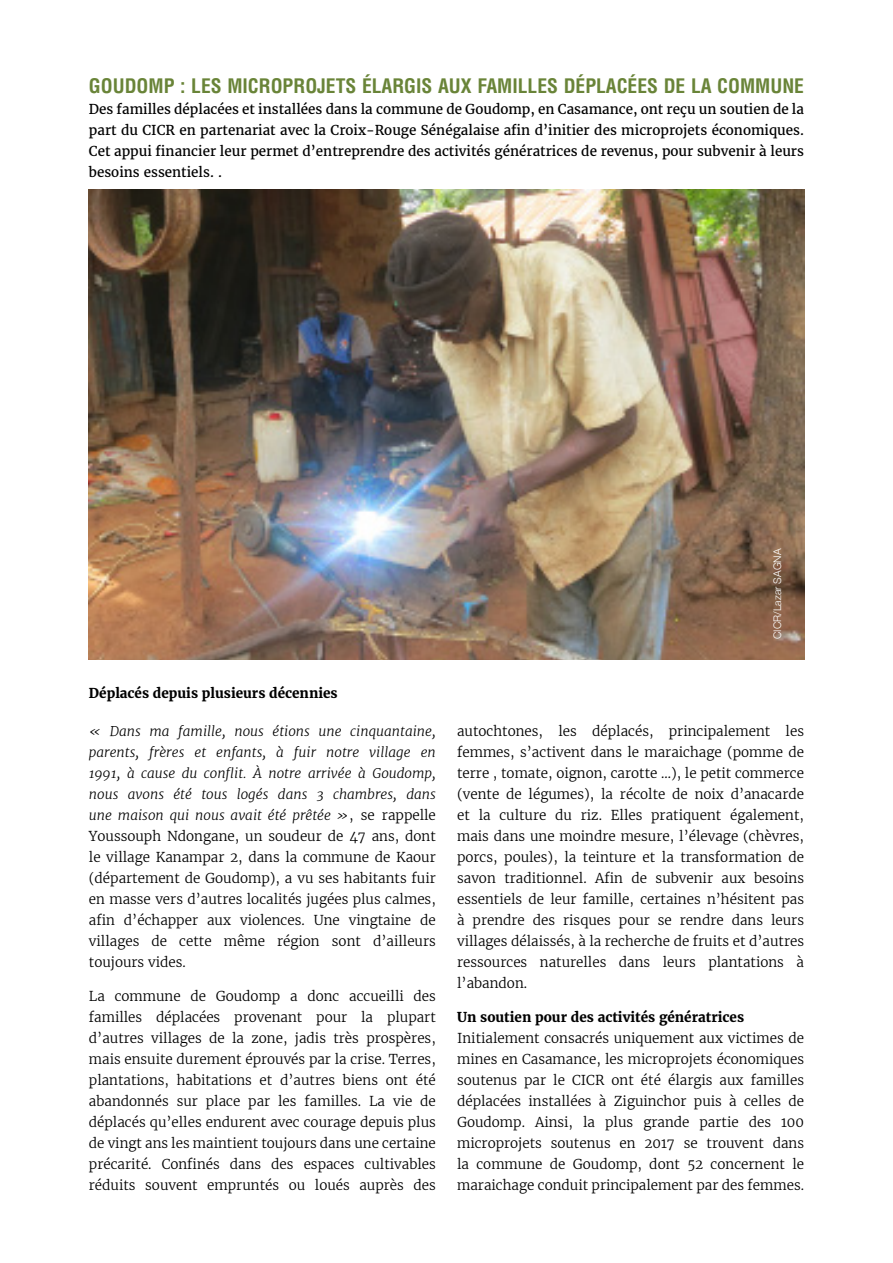
<style>
.page{position:relative;width:893px;height:1263px;background:#fff}
.page>*{position:absolute;margin:0;border:0;box-sizing:border-box;transform-origin:0 0}
.t1{font:700 condensed 19.5px "Helvetica LT Std";color:#698438}
.t2{font:300 13.5px/21px "Merriweather";color:#000;text-align:justify}
.t3{font:13.5px/21px "Merriweather";color:#000;text-align:justify}
.t4{font:700 13.5px "Merriweather";color:#000}
.t5{font:300 10.5px "Helvetica Neue";color:#fff}
.s1{font-style:italic}
</style>
<div class="page">
<img style="left:89px;top:189px;width:715px;height:470px">
<h1 class="t1" style="left:89px;top:73px;width:717px">GOUDOMP : LES MICROPROJETS ÉLARGIS AUX FAMILLES DÉPLACÉES DE LA COMMUNE</h1>
<p class="t3" style="left:89px;top:98px;width:717px">Des familles déplacées et installées dans la commune de Goudomp, en Casamance, ont reçu un soutien de la part du CICR en partenariat avec la Croix-Rouge Sénégalaise afin d’initier des microprojets économiques.<br>Cet appui financier leur permet d’entreprendre des activités génératrices de revenus, pour subvenir à leurs besoins essentiels. .</p>
<p class="t4" style="left:89px;top:684px;width:250px">Déplacés depuis plusieurs décennies</p>
<p class="t2" style="left:89px;top:720px;width:348px"><span class="s1">« Dans ma famille, nous étions une cinquantaine, parents, frères et enfants, à fuir notre village en 1991, à cause du conflit. À notre arrivée à Goudomp, nous avons été tous logés dans 3 chambres, dans une maison qui nous avait été prêtée »</span>, se rappelle Youssouph Ndongane, un soudeur de 47 ans, dont le village Kanampar 2, dans la commune de Kaour (département de Goudomp), a vu ses habitants fuir en masse vers d’autres localités jugées plus calmes, afin d’échapper aux violences. Une vingtaine de villages de cette même région sont d’ailleurs toujours vides.</p>
<p class="t2" style="left:89px;top:985px;width:348px">La commune de Goudomp a donc accueilli des familles déplacées provenant pour la plupart d’autres villages de la zone, jadis très prospères, mais ensuite durement éprouvés par la crise. Terres, plantations, habitations et d’autres biens ont été abandonnés sur place par les familles. La vie de déplacés qu’elles endurent avec courage depuis plus de vingt ans les maintient toujours dans une certaine précarité. Confinés dans des espaces cultivables réduits souvent empruntés ou loués auprès des</p>
<p class="t5" style="left:769px;top:639px;width:92px;rotate:-90deg">CICR/Lazar SAGNA</p>
<p class="t2" style="left:457px;top:720px;width:348px">autochtones, les déplacés, principalement les femmes, s’activent dans le maraichage (pomme de terre , tomate, oignon, carotte …), le petit commerce (vente de légumes), la récolte de noix d’anacarde et la culture du riz. Elles pratiquent également, mais dans une moindre mesure, l’élevage (chèvres, porcs, poules), la teinture et la transformation de savon traditionnel. Afin de subvenir aux besoins essentiels de leur famille, certaines n’hésitent pas à prendre des risques pour se rendre dans leurs villages délaissés, à la recherche de fruits et d’autres ressources naturelles dans leurs plantations à l’abandon.</p>
<p class="t4" style="left:457px;top:1008px;width:288px">Un soutien pour des activités génératrices</p>
<p class="t2" style="left:457px;top:1027px;width:348px">Initialement consacrés uniquement aux victimes de mines en Casamance, les microprojets économiques soutenus par le CICR ont été élargis aux familles déplacées installées à Ziguinchor puis à celles de Goudomp. Ainsi, la plus grande partie des 100 microprojets soutenus en 2017 se trouvent dans la commune de Goudomp, dont 52 concernent le maraichage conduit principalement par des femmes.</p>
</div>
